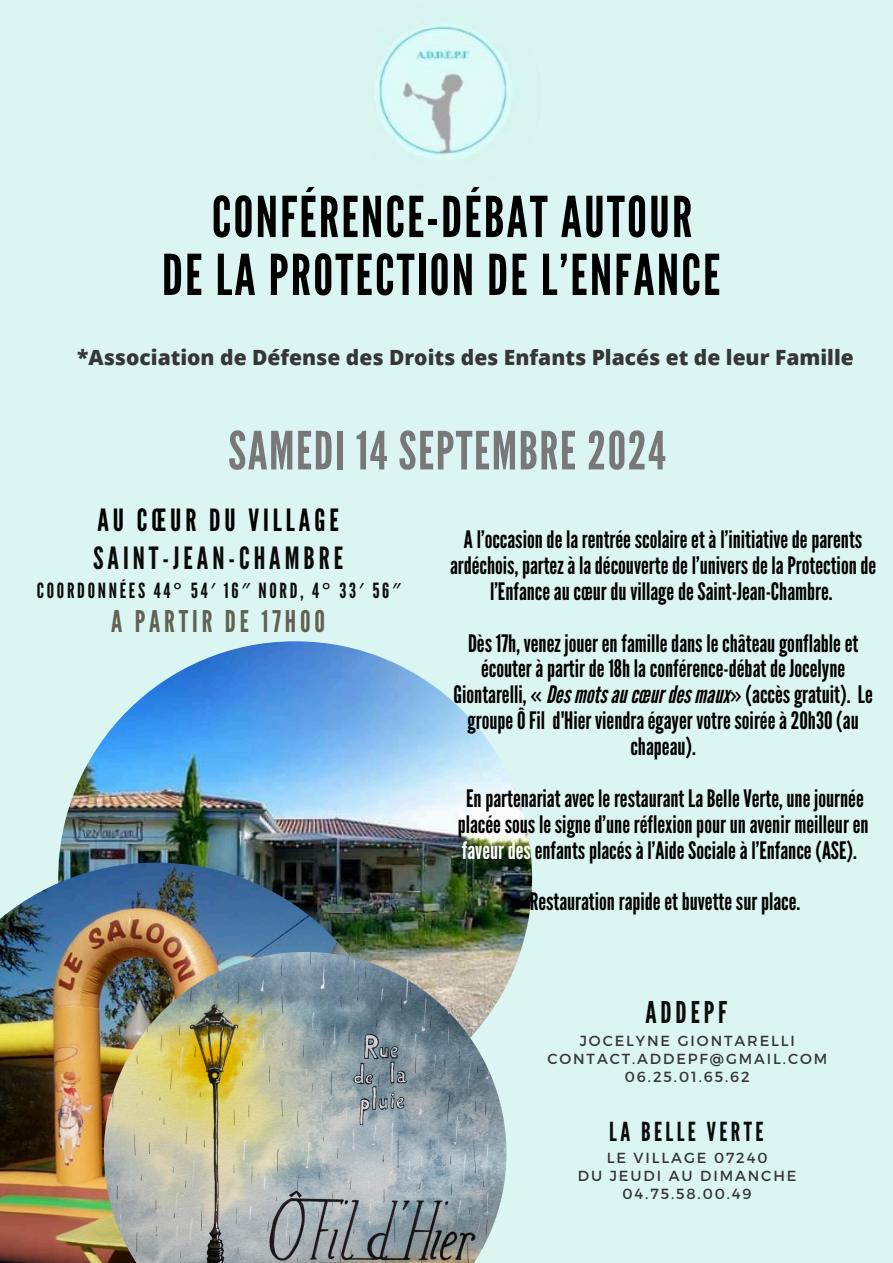
<style>
.page{position:relative;width:893px;height:1263px;background:#dbf5f2}
.page>*{position:absolute;margin:0;border:0;box-sizing:border-box;transform-origin:0 0}
.t1{font:56.25px/57.9px "League Gothic";letter-spacing:.04em;color:#000;text-align:center}
.t2{font:52.5px "League Gothic";letter-spacing:.03em;color:#787878}
.t3{font:30.6px/38.2px "League Gothic";letter-spacing:.13em;color:#0c0c0c}
.t4{font:30px "League Gothic";letter-spacing:.13em;color:#0c0c0c}
.t5{font:29.85px "League Gothic";letter-spacing:.13em;color:#616253}
.t6{font:26.25px "League Gothic";letter-spacing:.13em;color:#0c0c0c}
.t7{font:24.08px/25.9px "League Gothic";color:#000;text-align:center}
.t8{font:800 21px "Open Sans";color:#363636}
.t9{font:20.85px "League Gothic";letter-spacing:.13em;color:#0c0c0c}
.t10{font:14.7px "Montserrat";letter-spacing:.13em;color:#363636}
.t11{font:14.62px "Montserrat";letter-spacing:.13em;color:#363636}
.s1{color:#000}
.s2{font-family:"Noto Sans"}
.s3{font-style:italic}
.s4{color:#fff}
</style>
<div class="page">
<img style="left:377px;top:25px;width:131px;height:133px">
<img style="left:58px;top:641px;width:474px;height:474px;border-radius:50%">
<img style="left:0;top:862px;width:402px;height:401px">
<img style="left:104px;top:952px;width:402px;height:311px">
<h2 class="t1" style="left:162px;top:189px;width:560px">CONFÉRENCE-DÉBAT AUTOUR<br>DE LA PROTECTION DE L’ENFANCE</h2>
<p class="t8" style="left:77px;top:343px;width:778px">*Association de Défense des Droits des Enfants Placés et de leur Famille</p>
<h2 class="t2" style="left:228px;top:420px;width:439px">SAMEDI 14 SEPTEMBRE 2024</h2>
<h2 class="t3" style="left:93px;top:501px;width:251px"><span class="s1">AU CŒUR DU VILLAGE<br></span>SAINT-JEAN-CHAMBRE</h2>
<h2 class="t9" style="left:37px;top:579px;width:365px">COORDONNÉES 44<span class="s2">°</span> 54<span class="s2">′</span> 16<span class="s2">″</span> NORD, 4<span class="s2">°</span> 33<span class="s2">′</span> 56<span class="s2">″</span></h2>
<h2 class="t5" style="left:111px;top:604px;width:215px">A PARTIR DE 17H00</h2>
<h1 class="t7" style="left:450px;top:527px;width:428px">Al’occasiondelarentréescolaireetàl’initiativedeparents ardéchois,partezàladécouvertedel’universdelaProtectionde l’EnfanceaucœurduvillagedeSaint-Jean-Chambre.</h1>
<h4 class="t7" style="left:453px;top:631px;width:421px">Dès17h, venez jouerenfamilledanslechâteaugonflableet écouteràpartirde18hlaconférence-débatdeJocelyne Giontarelli, <span class="s2">«</span> <span class="s3">Des motsaucœurdes maux</span><span class="s2">»</span> (accèsgratuit). Le groupeÔFil d'Hier viendraégayer votresoiréeà20h30(au chapeau).</h4>
<h3 class="t7" style="left:458px;top:786px;width:412px">Enpartenariataveclerestaurant LaBelleVerte,unejournée placéesouslesigned’uneréflexionpourunavenir meilleuren <span class="s4">faveurdes</span>enfantsplacésàl’AideSocialeàl’Enfance(ASE).</h3>
<h2 class="t7" style="left:530px;top:889px;width:272px">Restaurationrapideetbuvettesurplace.</h2>
<p class="t4" style="left:645px;top:995px;width:83px">ADDEPF</p>
<p class="t11" style="left:580px;top:1032px;width:217px">JOCELYNE GIONTARELLI</p>
<p class="t11" style="left:547px;top:1050px;width:281px">CONTACT.ADDEPF@GMAIL.COM</p>
<p class="t10" style="left:625px;top:1067px;width:126px">06.25.01.65.62</p>
<p class="t6" style="left:609px;top:1116px;width:156px">LA BELLE VERTE</p>
<p class="t11" style="left:607px;top:1148px;width:162px">LE VILLAGE 07240</p>
<p class="t11" style="left:578px;top:1166px;width:220px">DU JEUDI AU DIMANCHE</p>
<p class="t10" style="left:622px;top:1184px;width:131px">04.75.58.00.49</p>
</div>
